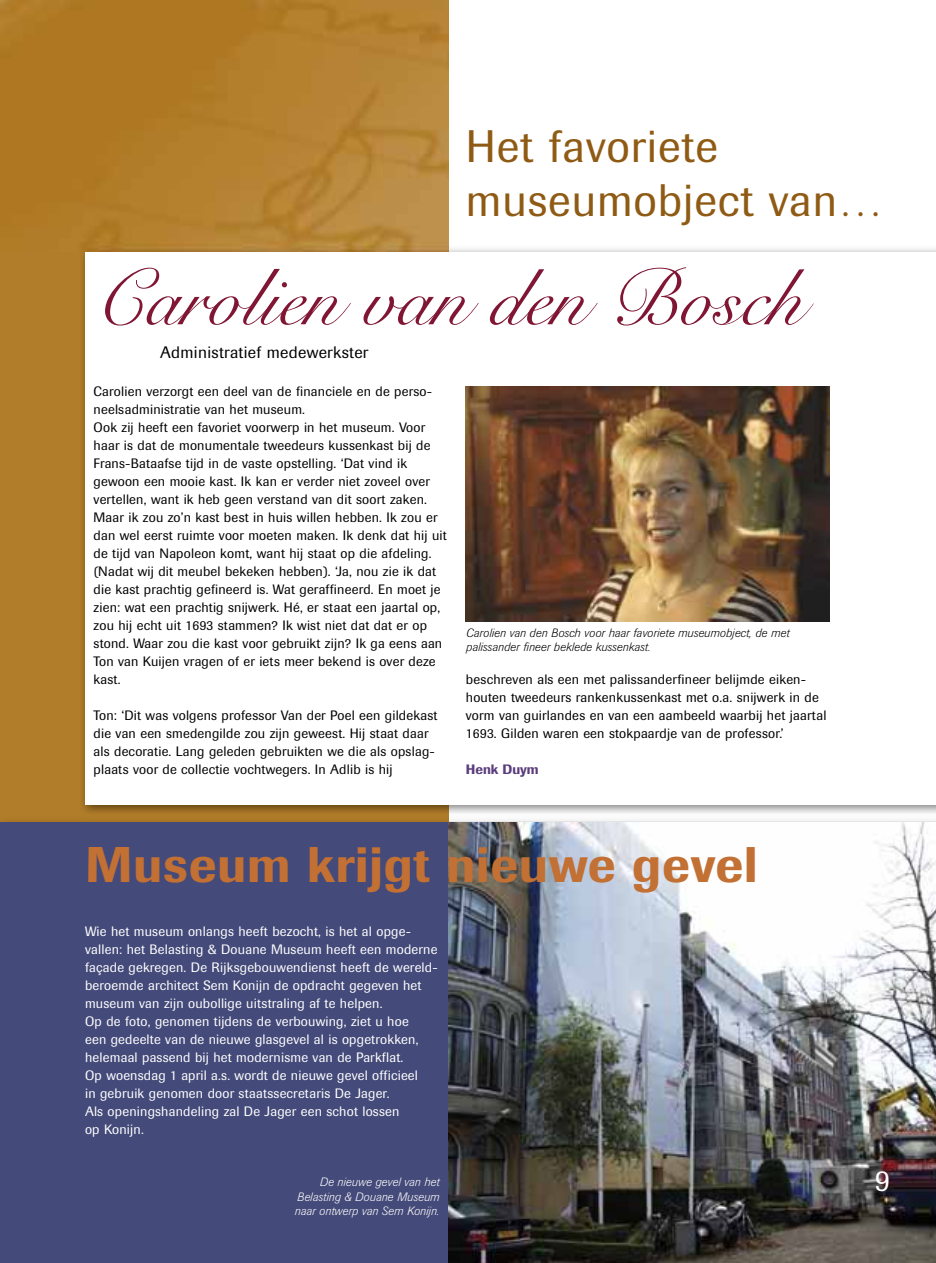
<style>
.page{position:relative;width:936px;height:1263px;background:#fff}
.page>*{position:absolute;margin:0;border:0;box-sizing:border-box;transform-origin:0 0}
.t1{font:79.5px "Snell Roundhand Script";color:#801634}
.t2{font:500 49.5px "Imago";letter-spacing:.015em;color:#c27033}
.t3{font:45px/54px "Imago";letter-spacing:.02em;color:#8f5b14}
.t4{font:30px "Imago";color:#fff}
.t5{font:16.5px "Imago";letter-spacing:.02em;color:#000}
.t6{font:13.5px/18px "Imago";letter-spacing:.015em;color:#000}
.t7{font:13.5px/18px "Imago";letter-spacing:.015em;color:#fff}
.t8{font:500 13.5px "Imago";color:#5b3c7c}
.t9{font:italic 300 12px/14.4px "Imago";letter-spacing:.015em;color:#000}
.t10{font:italic 300 12px/14.4px "Imago";letter-spacing:.015em;color:#fff;text-align:justify}
</style>
<div class="page">
<img style="left:0;top:0;width:449px;height:252px">
<div style="left:0;top:252px;width:449px;height:576px;background:#b17d2a"></div>
<img style="left:76px;top:243px;width:859px;height:570px">
<div style="left:85px;top:252px;width:850px;height:553px;background:#fff"></div>
<img style="left:466px;top:387px;width:363px;height:234px">
<img style="left:0;top:821px;width:449px;height:2px">
<div style="left:0;top:823px;width:935px;height:440px;background:#444a79"></div>
<img style="left:449px;top:823px;width:486px;height:440px">
<h3 class="t3" style="left:466px;top:124px;width:418px">Het favoriete museumobject van…</h3>
<h1 class="t1" style="left:94px;top:268px;width:711px">Carolien van den Bosch</h1>
<p class="t5" style="left:160px;top:346px;width:210px">Administratief medewerkster</p>
<p class="t6" style="left:94px;top:384px;width:354px">Carolien verzorgt een deel van de financiele en de perso&shy;neelsadministratie van het museum.<br>Ook zij heeft een favoriet voorwerp in het museum. Voor haar is dat de monumentale tweedeurs kussenkast bij de Frans-Bataafse tijd in de vaste opstelling. ‘Dat vind ik gewoon een mooie kast. Ik kan er verder niet zoveel over vertellen, want ik heb geen verstand van dit soort zaken.<br>Maar ik zou zo’n kast best in huis willen hebben. Ik zou er dan wel eerst ruimte voor moeten maken. Ik denk dat hij uit de tijd van Napoleon komt, want hij staat op die afdeling. (Nadat wij dit meubel bekeken hebben). ‘Ja, nou zie ik dat die kast prachtig gefineerd is. Wat geraffineerd. En moet je zien: wat een prachtig snijwerk. Hé, er staat een jaartal op, zou hij echt uit 1693 stammen? Ik wist niet dat dat er op stond. Waar zou die kast voor gebruikt zijn? Ik ga eens aan Ton van Kuijen vragen of er iets meer bekend is over deze kast.</p>
<p class="t6" style="left:94px;top:708px;width:345px">Ton: ‘Dit was volgens professor Van der Poel een gildekast die van een smedengilde zou zijn geweest. Hij staat daar als decoratie. Lang geleden gebruikten we die als opslag&shy;plaats voor de collectie vochtwegers. In Adlib is hij</p>
<p class="t9" style="left:466px;top:626px;width:324px">Carolien van den Bosch voor haar favoriete museumobject, de met palissander fineer beklede kussenkast.</p>
<p class="t6" style="left:466px;top:672px;width:362px">beschreven als een met palissanderfineer belijmde eiken&shy;houten tweedeurs rankenkussenkast met o.a. snijwerk in de vorm van guirlandes en van een aambeeld waarbij het jaartal 1693. Gilden waren een stokpaardje van de professor.’</p>
<p class="t8" style="left:466px;top:764px;width:74px">Henk Duym</p>
<h2 class="t2" style="left:85px;top:847px;width:673px">Museum krijgt nieuwe gevel</h2>
<p class="t7" style="left:85px;top:924px;width:354px">Wie het museum onlangs heeft bezocht, is het al opge&shy;vallen: het Belasting &amp; Douane Museum heeft een moderne façade gekregen. De Rijksgebouwendienst heeft de wereld&shy;beroemde architect Sem Konijn de opdracht gegeven het museum van zijn oubollige uitstraling af te helpen.<br>Op de foto, genomen tijdens de verbouwing, ziet u hoe<br>een gedeelte van de nieuwe glasgevel al is opgetrokken, helemaal passend bij het modernisme van de Parkflat.<br>Op woensdag 1 april a.s. wordt de nieuwe gevel officieel<br>in gebruik genomen door staatssecretaris De Jager.<br>Als openingshandeling zal De Jager een schot lossen<br>op Konijn.</p>
<p class="t10" style="left:294px;top:1176px;width:146px;text-indent:25px">De nieuwe gevel van het Belasting &amp; Douane Museum naar ontwerp van Sem Konijn.</p>
<h3 class="t4" style="left:875px;top:1170px;width:16px">9</h3>
</div>
